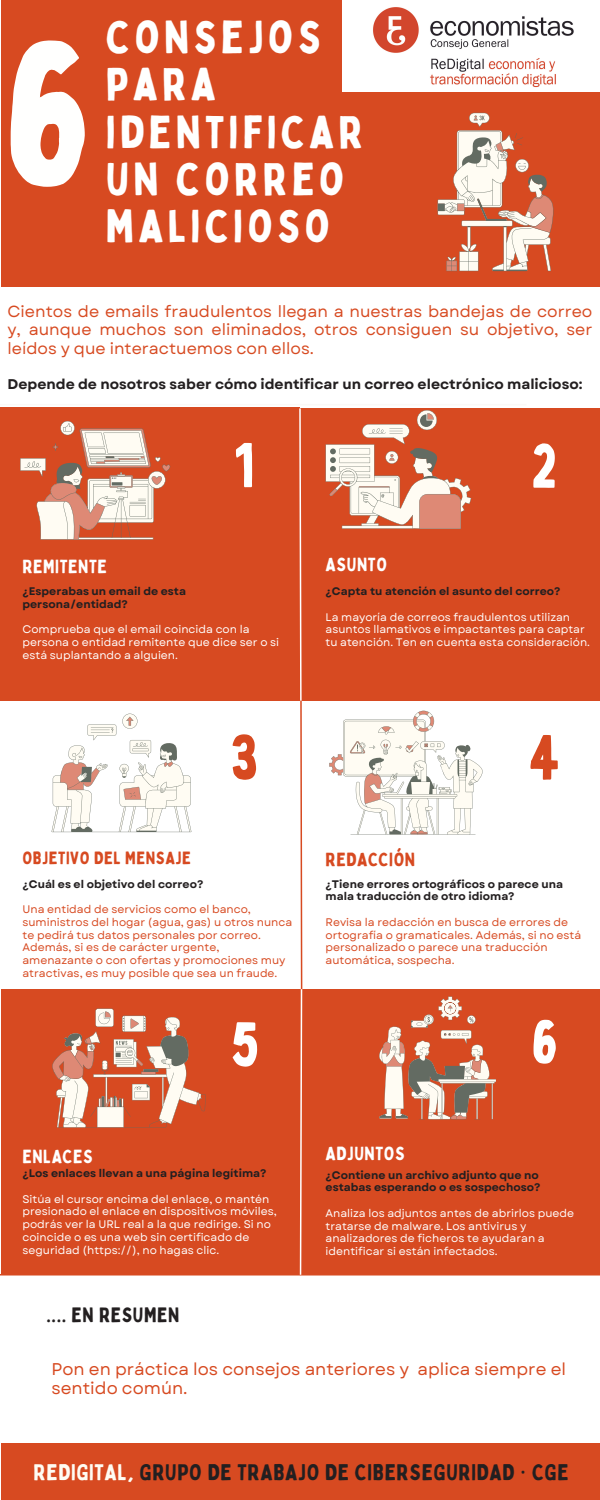
<style>
.page{position:relative;width:600px;height:1500px;background:#fff}
.page>*{position:absolute;margin:0;border:0;box-sizing:border-box;transform-origin:0 0}
.t1{font:205.6px "Bobby Jones";color:#fffffe}
.t2{font:62.1px "Bobby Jones";color:#fff}
.t3{font:61.7px "Bobby Jones";color:#fff}
.t4{font:61.7px "Bobby Jones";color:#d74a21}
.t5{font:45.1px/47.2px "Bobby Jones";letter-spacing:.095em;color:#fffffe}
.t6{font:22.3px "Bobby Jones";letter-spacing:.03em;color:#231f20}
.t7{font:20.5px "Bobby Jones";letter-spacing:.03em;color:#231f20}
.t8{font:18.8px "Bobby Jones";letter-spacing:.03em;color:#fff}
.t9{font:18.8px "Bobby Jones";letter-spacing:.03em;color:#d74a21}
.t10{font:17.5px "Bobby Jones";letter-spacing:.03em;color:#d74a21}
.t11{font:17px/19.5px "Garet";color:#d74a21}
.t12{font:16.1px/18.8px "Garet";color:#d74a21;text-align:justify}
.t13{font:700 14.1px "Garet";color:#231f20}
.t14{font:11px/12.8px "Garet";color:#fff}
.t15{font:11px/12.8px "Garet";color:#d74a21}
.t16{font:700 11px/12.8px "Garet";color:#231f20}
.s1{color:#fffcf3}
.s2{font-family:"Noto Sans"}
</style>
<div class="page">
<div style="left:1px;top:0;width:599px;height:286px;background:#d74a21"></div>
<svg style="left:438px;top:113px;width:117px;height:158px"></svg>
<div style="left:0;top:408px;width:300px;height:293px;background:#d74a21"></div>
<div style="left:1px;top:989px;width:300px;height:286px;background:#d74a21"></div>
<div style="left:302px;top:989px;width:298px;height:285px;background:#d74a21"></div>
<div style="left:300px;top:408px;width:300px;height:293px;background:#d74a21"></div>
<svg style="left:20px;top:421px;width:151px;height:119px"></svg>
<svg style="left:326px;top:410px;width:145px;height:119px"></svg>
<svg style="left:329px;top:711px;width:154px;height:123px"></svg>
<svg style="left:52px;top:1009px;width:154px;height:119px"></svg>
<svg style="left:379px;top:997px;width:117px;height:122px"></svg>
<svg style="left:52px;top:714px;width:139px;height:118px"></svg>
<img style="left:342px;top:0;width:258px;height:92px">
<div style="left:1px;top:1444px;width:599px;height:56px;background:#d74a21"></div>
<hr style="left:0;top:1274px;width:600px;height:2px;background:#d74a21">
<hr style="left:0;top:404px;width:526px;height:1px;background:#faf9f7">
<svg style="left:298px;top:407px;width:5px;height:869px"></svg>
<p class="t1" style="left:2px;top:-16px;width:92px">6</p>
<p class="t5" style="left:106px;top:13px;width:259px">CONSEJOS<br>PARA<br>IDENTIFICAR<br>UN CORREO<br>MALICIOSO</p>
<p class="t12" style="left:8px;top:302px;width:586px">Cientos de emails fraudulentos llegan a nuestras bandejas de correo y, aunque muchos son eliminados, otros consiguen su objetivo, ser leídos y que interactuemos con ellos.</p>
<p class="t13" style="left:8px;top:374px;width:577px">Depende de nosotros saber cómo identificar un correo electrónico malicioso:</p>
<h1 class="t8" style="left:22px;top:555px;width:86px">REMITENTE</h1>
<p class="t2" style="left:233px;top:426px;width:23px">1</p>
<p class="t16" style="left:22px;top:585px;width:165px">¿Esperabas un email de esta persona/entidad?</p>
<p class="t14" style="left:22px;top:623px;width:258px">Comprueba que el email coincida con la persona o entidad remitente que dice ser o si está suplantando a alguien.</p>
<p class="t10" style="left:22px;top:847px;width:170px">OBJETIVO DEL MENSAJE</p>
<p class="t4" style="left:230px;top:718px;width:30px">3</p>
<p class="t16" style="left:22px;top:877px;width:182px">¿Cuál es el objetivo del correo?</p>
<p class="t15" style="left:22px;top:903px;width:230px">Una entidad de servicios como el banco,</p>
<h3 class="t15" style="left:22px;top:916px;width:271px">suministros del hogar (agua, gas) u otros nunca te pedirá tus datos personales por correo.<br>Además, si es de carácter urgente, amenazante o con ofertas y promociones muy atractivas, es muy posible que sea un fraude.</h3>
<p class="t8" style="left:22px;top:1144px;width:72px">ENLACES</p>
<p class="t3" style="left:230px;top:1005px;width:31px">5</p>
<p class="t16" style="left:22px;top:1167px;width:246px">¿Los enlaces llevan a una página legítima?</p>
<p class="t14" style="left:22px;top:1192px;width:256px">Sitúa el cursor encima del enlace, o mantén presionado el enlace en dispositivos móviles, podrás ver la URL real a la que redirige. Si no coincide o es una web sin certificado de seguridad (https://), no hagas clic.</p>
<h6 class="t7" style="left:47px;top:1302px;width:134px">.... EN RESUMEN</h6>
<h3 class="t8" style="left:326px;top:552px;width:63px">ASUNTO</h3>
<p class="t3" style="left:531px;top:427px;width:28px">2</p>
<p class="t16" style="left:326px;top:585px;width:237px">¿Capta tu atención el asunto del correo?</p>
<p class="t14" style="left:326px;top:610px;width:266px">La mayoría de correos fraudulentos utilizan asuntos llamativos e impactantes para captar tu atención. Ten en cuenta esta consideración.</p>
<p class="t9" style="left:326px;top:847px;width:91px">REDACCIÓN</p>
<h3 class="t4" style="left:528px;top:718px;width:34px">4</h3>
<p class="t16" style="left:326px;top:877px;width:239px">¿Tiene errores ortográficos o parece una mala traducción de otro idioma?</p>
<h3 class="t15" style="left:326px;top:916px;width:257px">Revisa la redacción en busca de errores de ortografía o gramaticales. Además, si no está personalizado o parece una traducción automática, sospecha.</h3>
<h5 class="t8" style="left:326px;top:1142px;width:81px">ADJUNTOS</h5>
<p class="t3" style="left:531px;top:1003px;width:29px">6</p>
<p class="t16" style="left:326px;top:1168px;width:216px">¿Contiene un archivo adjunto que no estabas esperando o es sospechoso?</p>
<p class="t14" style="left:326px;top:1207px;width:250px">Analiza los adjuntos antes de abrirlos puede tratarse de malware. Los antivirus y analizadores de ficheros te ayudaran a identificar si están infectados.</p>
<p class="t11" style="left:52px;top:1359px;width:516px">Pon en práctica los consejos anteriores y aplica siempre el sentido común.</p>
<p class="t6" style="left:34px;top:1458px;width:537px"><span class="s1">REDIGITAL,</span> GRUPO DE TRABAJO DE CIBERSEGURIDAD <span class="s2">·</span> CGE</p>
</div>
